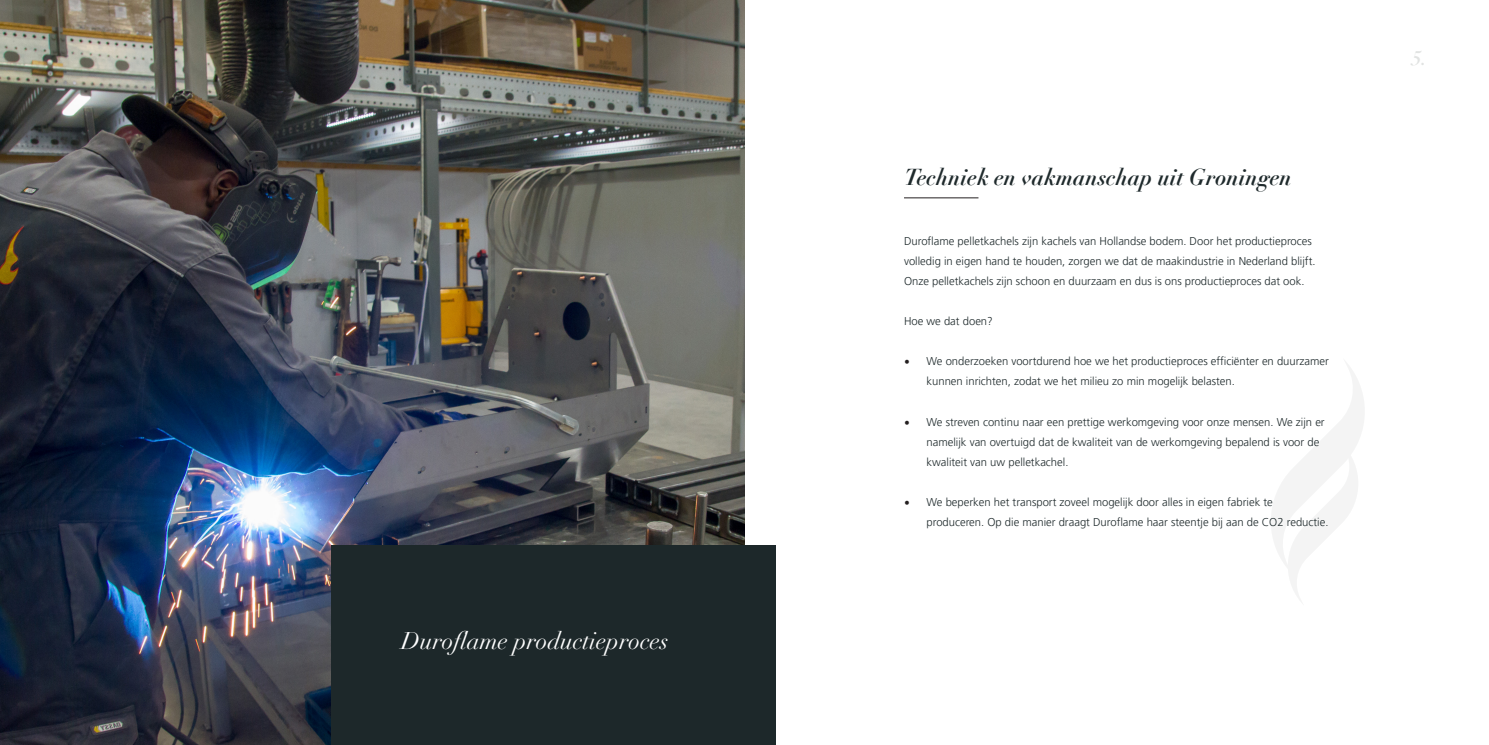
<style>
.page{position:relative;width:1489px;height:745px;background:#fff}
.page>*{position:absolute;margin:0;border:0;box-sizing:border-box;transform-origin:0 0}
.t1{font:italic 23.75px "Didot LT Std";color:#fff}
.t2{font:italic 700 22.5px "Didot LT Pro";color:#1f2a2c}
.t3{font:italic 700 20px "Didot LT Std";color:#e1e3e2}
.t4{font:300 11.25px/20px "Frutiger LT Pro";color:#1f2a2c}
.s1{font-family:"Minion Pro";font-weight:400;font-size:15px;color:#231f20}
</style>
<div class="page">
<img style="left:0;top:0;width:744px;height:744px">
<svg style="left:1271px;top:363px;width:93px;height:238px"></svg>
<hr style="left:904px;top:197px;width:74px;height:1px;background:#231f20">
<div style="left:331px;top:545px;width:444px;height:199px;background:#1d282a"></div>
<p class="t1" style="left:401px;top:625px;width:269px">Duroflame productieproces</p>
<p class="t2" style="left:904px;top:163px;width:389px">Techniek en vakmanschap uit Groningen</p>
<p class="t4" style="left:904px;top:231px;width:413px">Duroflame pelletkachels zijn kachels van Hollandse bodem. Door het productieproces volledig in eigen hand te houden, zorgen we dat de maakindustrie in Nederland blijft.<br>Onze pelletkachels zijn schoon en duurzaam en dus is ons productieproces dat ook.</p>
<p class="t4" style="left:904px;top:311px;width:90px">Hoe we dat doen?</p>
<p class="t4" style="left:926px;top:351px;width:404px;text-indent:-22px"><span class="s1">•</span> We onderzoeken voortdurend hoe we het productieproces efficiënter en duurzamer kunnen inrichten, zodat we het milieu zo min mogelijk belasten.</p>
<p class="t4" style="left:926px;top:411px;width:399px;text-indent:-22px"><span class="s1">•</span> We streven continu naar een prettige werkomgeving voor onze mensen. We zijn er namelijk van overtuigd dat de kwaliteit van de werkomgeving bepalend is voor de kwaliteit van uw pelletkachel.</p>
<p class="t4" style="left:926px;top:491px;width:403px;text-indent:-22px"><span class="s1">•</span> We beperken het transport zoveel mogelijk door alles in eigen fabriek te produceren. Op die manier draagt Duroflame haar steentje bij aan de CO2 reductie.</p>
<h3 class="t3" style="left:1411px;top:46px;width:17px">5.</h3>
</div>
